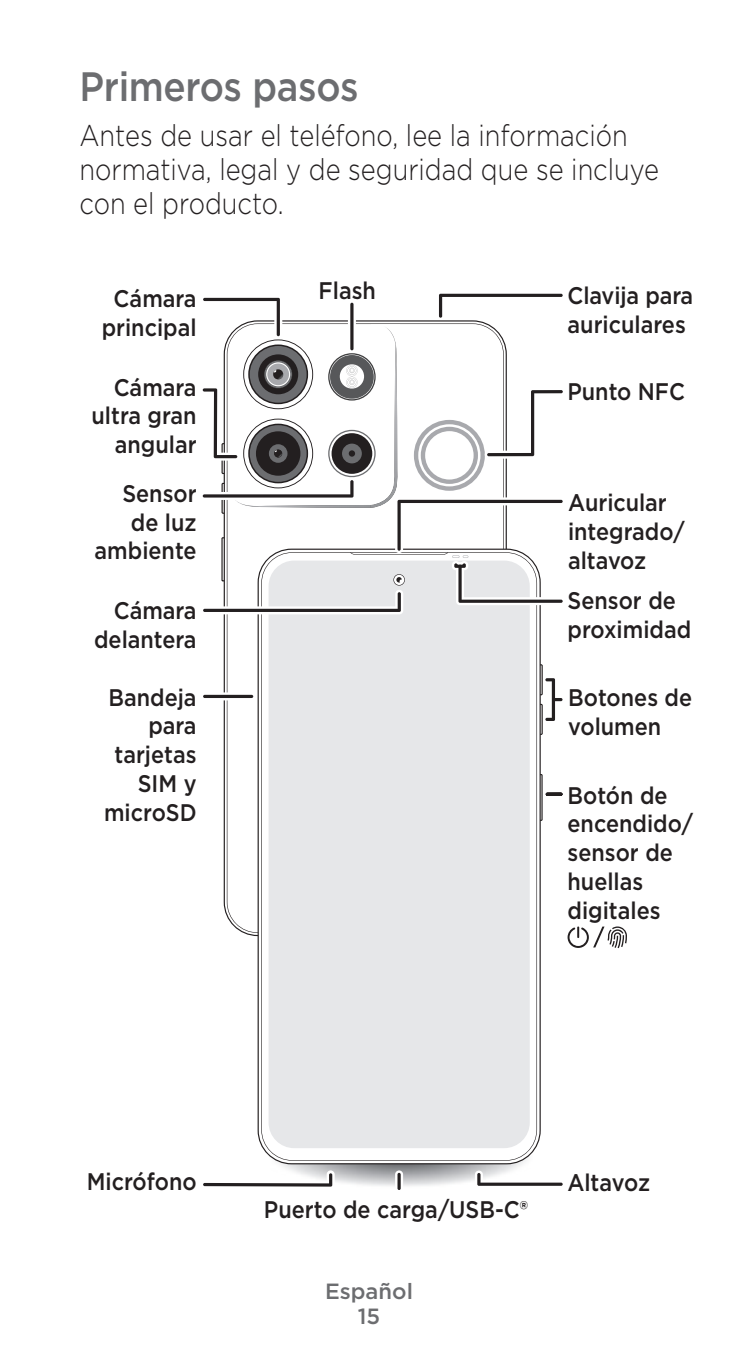
<style>
.page{position:relative;width:738px;height:1372px;background:#fff}
.page>*{position:absolute;margin:0;border:0;box-sizing:border-box;transform-origin:0 0}
.t1{font:500 40.8px "Gotham";letter-spacing:-.01em;color:#6c6d70;scale:.9 1}
.t2{font:300 30px/34px "Gotham";color:#231f20;scale:.85 1}
.t3{font:500 24px/28.8px "Gotham";color:#231f20;scale:.9 1}
.t4{font:500 22px "Gotham";color:#6c6d70}
</style>
<div class="page">
<img style="left:281px;top:1164px;width:241px;height:22px">
<svg style="left:257px;top:614px;width:283px;height:550px"></svg>
<svg style="left:261px;top:614px;width:275px;height:547px"></svg>
<div style="left:268px;top:561px;width:261px;height:587px;background:#e6e7e9;border-radius:26px"></div>
<svg style="left:395px;top:1170px;width:8px;height:22px"></svg>
<hr style="left:397px;top:1173px;width:3px;height:17px;background:#231f20;border-radius:2px">
<svg style="left:203px;top:1170px;width:131px;height:17px"></svg>
<svg style="left:474px;top:1171px;width:88px;height:15px"></svg>
<svg style="left:536px;top:664px;width:26px;height:71px"></svg>
<svg style="left:537px;top:774px;width:26px;height:47px"></svg>
<svg style="left:200px;top:692px;width:55px;height:8px"></svg>
<hr style="left:203px;top:695px;width:50px;height:3px;background:#231f20;border-radius:2px">
<svg style="left:202px;top:294px;width:361px;height:320px"></svg>
<svg style="left:567px;top:926px;width:59px;height:22px"></svg>
<svg style="left:347px;top:300px;width:8px;height:53px"></svg>
<hr style="left:350px;top:303px;width:3px;height:47px;background:#231f20;border-radius:2px">
<h1 class="t1" style="left:79px;top:60px;width:311px">Primeros pasos</h1>
<p class="t2" style="left:79px;top:118px;width:682px">Antes de usar el teléfono, lee la información normativa, legal y de seguridad que se incluye con el producto.</p>
<p class="t3" style="left:102px;top:284px;width:107px;text-align:center">Cámara principal</p>
<p class="t3" style="left:91px;top:372px;width:118px;text-align:right">Cámara ultra gran angular</p>
<p class="t3" style="left:94px;top:479px;width:115px;text-align:right">Sensor de luz ambiente</p>
<p class="t3" style="left:94px;top:596px;width:115px;text-align:right">Cámara delantera</p>
<p class="t3" style="left:104px;top:682px;width:104px;text-align:right">Bandeja para tarjetas<br>SIM y microSD</p>
<p class="t3" style="left:318px;top:276px;width:65px">Flash</p>
<p class="t3" style="left:567px;top:281px;width:141px">Clavija para auriculares</p>
<p class="t3" style="left:567px;top:377px;width:132px">Punto NFC</p>
<p class="t3" style="left:567px;top:488px;width:131px">Auricular integrado/ altavoz</p>
<p class="t3" style="left:567px;top:586px;width:139px">Sensor de proximidad</p>
<p class="t3" style="left:567px;top:683px;width:139px">Botones de volumen</p>
<p class="t3" style="left:567px;top:780px;width:141px">Botón de encendido/ sensor de huellas digitales</p>
<p class="t3" style="left:87px;top:1167px;width:123px">Micrófono</p>
<p class="t3" style="left:567px;top:1168px;width:93px">Altavoz</p>
<p class="t3" style="left:264px;top:1195px;width:295px">Puerto de carga/USB-C®</p>
<p class="t4" style="left:325px;top:1277px;width:89px">Español</p>
<p class="t4" style="left:357px;top:1302px;width:24px">15</p>
</div>
